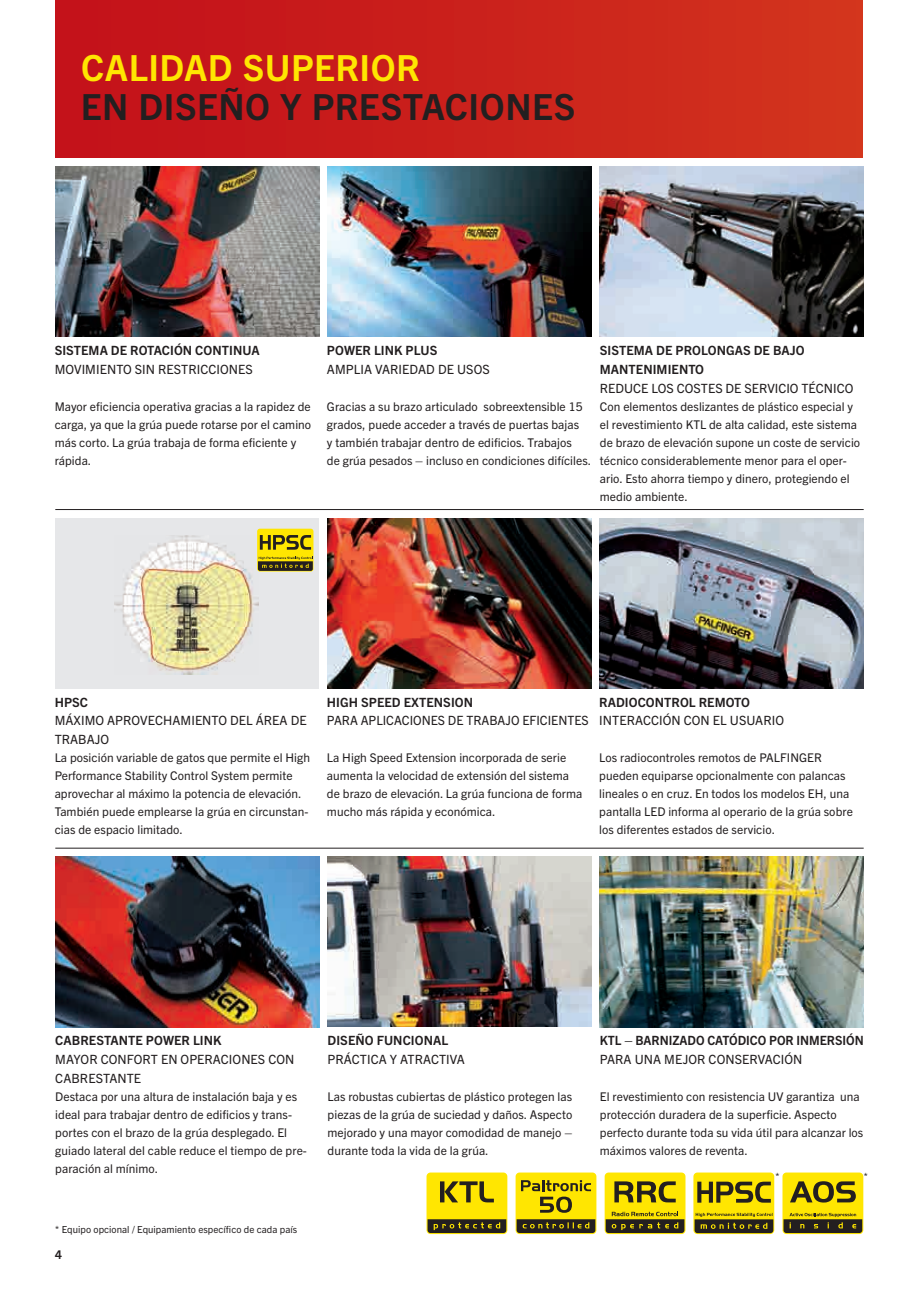
<style>
.page{position:relative;width:919px;height:1289px;background:#fff}
.page>*{position:absolute;margin:0;border:0;box-sizing:border-box;transform-origin:0 0}
.t1{font:700 36px "Trade Gothic Next LT Pro";letter-spacing:.01em;color:#231f20}
.t2{font:700 36px "Trade Gothic Next LT Pro";letter-spacing:.01em;color:#ffe601}
.t3{font:12.75px/18.8px "Trade Gothic Next LT Pro";letter-spacing:.005em;color:#231f20}
.t4{font:700 12.75px/18.8px "Trade Gothic Next LT Pro";letter-spacing:.005em;color:#231f20}
.t5{font:12px/18px "Trade Gothic Next LT Pro";letter-spacing:.005em;color:#231f20}
.t6{font:700 12px "Trade Gothic Next LT Pro";color:#231f20}
.t7{font:9.75px "Trade Gothic Next LT Pro";letter-spacing:.005em;color:#231f20}
</style>
<div class="page">
<div style="left:55px;top:0;width:863px;height:157px;background:linear-gradient(to right,#c30f1a,#d4361e)"></div>
<div style="left:863px;top:0;width:55px;height:197px;background:#fff"></div>
<hr style="left:55px;top:509px;width:808px;height:1px;background:#231f20">
<hr style="left:55px;top:847px;width:808px;height:1px;background:#231f20">
<img style="left:55px;top:167px;width:264px;height:170px">
<img style="left:327px;top:167px;width:264px;height:170px">
<img style="left:600px;top:167px;width:263px;height:170px">
<img style="left:600px;top:518px;width:263px;height:170px">
<img style="left:327px;top:518px;width:264px;height:170px">
<img style="left:600px;top:856px;width:263px;height:171px">
<img style="left:55px;top:856px;width:264px;height:171px">
<img style="left:327px;top:856px;width:264px;height:170px">
<div style="left:426px;top:1172px;width:81px;height:61px;background:#ffe601;border-radius:4px"></div>
<svg style="left:427px;top:1219px;width:79px;height:13px"></svg>
<svg style="left:440px;top:1181px;width:54px;height:21px"></svg>
<div style="left:515px;top:1172px;width:81px;height:61px;background:#ffe601;border-radius:4px"></div>
<svg style="left:521px;top:1180px;width:70px;height:32px"></svg>
<svg style="left:516px;top:1219px;width:79px;height:13px"></svg>
<div style="left:604px;top:1172px;width:81px;height:61px;background:#ffe601;border-radius:4px"></div>
<svg style="left:614px;top:1181px;width:61px;height:21px"></svg>
<svg style="left:605px;top:1211px;width:79px;height:21px"></svg>
<div style="left:693px;top:1172px;width:81px;height:61px;background:#ffe601;border-radius:4px"></div>
<svg style="left:697px;top:1181px;width:73px;height:21px"></svg>
<svg style="left:694px;top:1212px;width:79px;height:21px"></svg>
<div style="left:782px;top:1172px;width:81px;height:61px;background:#ffe601;border-radius:4px"></div>
<svg style="left:790px;top:1181px;width:65px;height:21px"></svg>
<svg style="left:783px;top:1212px;width:79px;height:20px"></svg>
<div style="left:55px;top:518px;width:264px;height:170px;background:#e6e7e9"></div>
<img style="left:115px;top:535px;width:143px;height:139px">
<div style="left:257px;top:528px;width:56px;height:43px;background:#ffe601;border-radius:3px"></div>
<svg style="left:260px;top:535px;width:51px;height:14px"></svg>
<svg style="left:258px;top:557px;width:55px;height:14px"></svg>
<h1 class="t2" style="left:81px;top:43px;width:340px">CALIDAD SUPERIOR</h1>
<h1 class="t1" style="left:81px;top:82px;width:496px">EN DISEÑO Y PRESTACIONES</h1>
<p class="t4" style="left:55px;top:340px;width:206px">SISTEMA DE ROTACIÓN CONTINUA</p>
<p class="t3" style="left:55px;top:359px;width:200px">MOVIMIENTO SIN RESTRICCIONES</p>
<p class="t5" style="left:55px;top:396px;width:258px">Mayor eficiencia operativa gracias a la rapidez de carga, ya que la grúa puede rotarse por el camino más corto. La grúa trabaja de forma eficiente y rápida.</p>
<p class="t4" style="left:327px;top:340px;width:112px">POWER LINK PLUS</p>
<p class="t3" style="left:327px;top:359px;width:164px">AMPLIA VARIEDAD DE USOS</p>
<p class="t5" style="left:327px;top:396px;width:266px">Gracias a su brazo articulado sobreextensible 15 grados, puede acceder a través de puertas bajas<br>y también trabajar dentro de edificios. Trabajos<br>de grúa pesados – incluso en condiciones difíciles.</p>
<p class="t4" style="left:600px;top:340px;width:206px">SISTEMA DE PROLONGAS DE BAJO<br>MANTENIMIENTO</p>
<p class="t3" style="left:600px;top:378px;width:255px">REDUCE LOS COSTES DE SERVICIO TÉCNICO</p>
<p class="t5" style="left:600px;top:396px;width:262px">Con elementos deslizantes de plástico especial y el revestimiento KTL de alta calidad, este sistema de brazo de elevación supone un coste de servicio técnico considerablemente menor para el oper&shy;ario. Esto ahorra tiempo y dinero, protegiendo el medio ambiente.</p>
<p class="t4" style="left:55px;top:691px;width:35px">HPSC</p>
<p class="t3" style="left:55px;top:710px;width:253px">MÁXIMO APROVECHAMIENTO DEL ÁREA DE<br>TRABAJO</p>
<p class="t5" style="left:55px;top:748px;width:257px">La posición variable de gatos que permite el High Performance Stability Control System permite aprovechar al máximo la potencia de elevación.<br>También puede emplearse la grúa en circunstan&shy;cias de espacio limitado.</p>
<p class="t4" style="left:327px;top:691px;width:148px">HIGH SPEED EXTENSION</p>
<p class="t3" style="left:327px;top:710px;width:263px">PARA APLICACIONES DE TRABAJO EFICIENTES</p>
<p class="t5" style="left:327px;top:748px;width:257px">La High Speed Extension incorporada de serie aumenta la velocidad de extensión del sistema de brazo de elevación. La grúa funciona de forma mucho más rápida y económica.</p>
<p class="t4" style="left:599px;top:691px;width:152px">RADIOCONTROL REMOTO</p>
<p class="t3" style="left:599px;top:710px;width:186px">INTERACCIÓN CON EL USUARIO</p>
<p class="t5" style="left:599px;top:748px;width:255px">Los radiocontroles remotos de PALFINGER pueden equiparse opcionalmente con palancas lineales o en cruz. En todos los modelos EH, una pantalla LED informa al operario de la grúa sobre los diferentes estados de servicio.</p>
<p class="t4" style="left:55px;top:1030px;width:168px">CABRESTANTE POWER LINK</p>
<p class="t3" style="left:55px;top:1049px;width:240px">MAYOR CONFORT EN OPERACIONES CON<br>CABRESTANTE</p>
<p class="t5" style="left:55px;top:1086px;width:253px">Destaca por una altura de instalación baja y es ideal para trabajar dentro de edificios y trans&shy;portes con el brazo de la grúa desplegado. El guiado lateral del cable reduce el tiempo de pre&shy;paración al mínimo.</p>
<p class="t7" style="left:55px;top:1222px;width:243px">* Equipo opcional / Equipamiento específico de cada país</p>
<p class="t6" style="left:55px;top:1246px;width:8px">4</p>
<p class="t4" style="left:327px;top:1030px;width:122px">DISEÑO FUNCIONAL</p>
<p class="t3" style="left:327px;top:1049px;width:139px">PRÁCTICA Y ATRACTIVA</p>
<p class="t5" style="left:327px;top:1086px;width:246px;text-align:justify">Las robustas cubiertas de plástico protegen las piezas de la grúa de suciedad y daños. Aspecto mejorado y una mayor comodidad de manejo – durante toda la vida de la grúa.</p>
<p class="t4" style="left:600px;top:1030px;width:265px">KTL – BARNIZADO CATÓDICO POR INMERSIÓN</p>
<p class="t3" style="left:600px;top:1049px;width:204px">PARA UNA MEJOR CONSERVACIÓN</p>
<p class="t5" style="left:600px;top:1086px;width:265px">El revestimiento con resistencia UV garantiza una protección duradera de la superficie. Aspecto perfecto durante toda su vida útil para alcanzar los máximos valores de reventa.</p>
<p class="t7" style="left:775px;top:1169px;width:6px">*</p>
<p class="t7" style="left:863px;top:1169px;width:6px">*</p>
</div>
